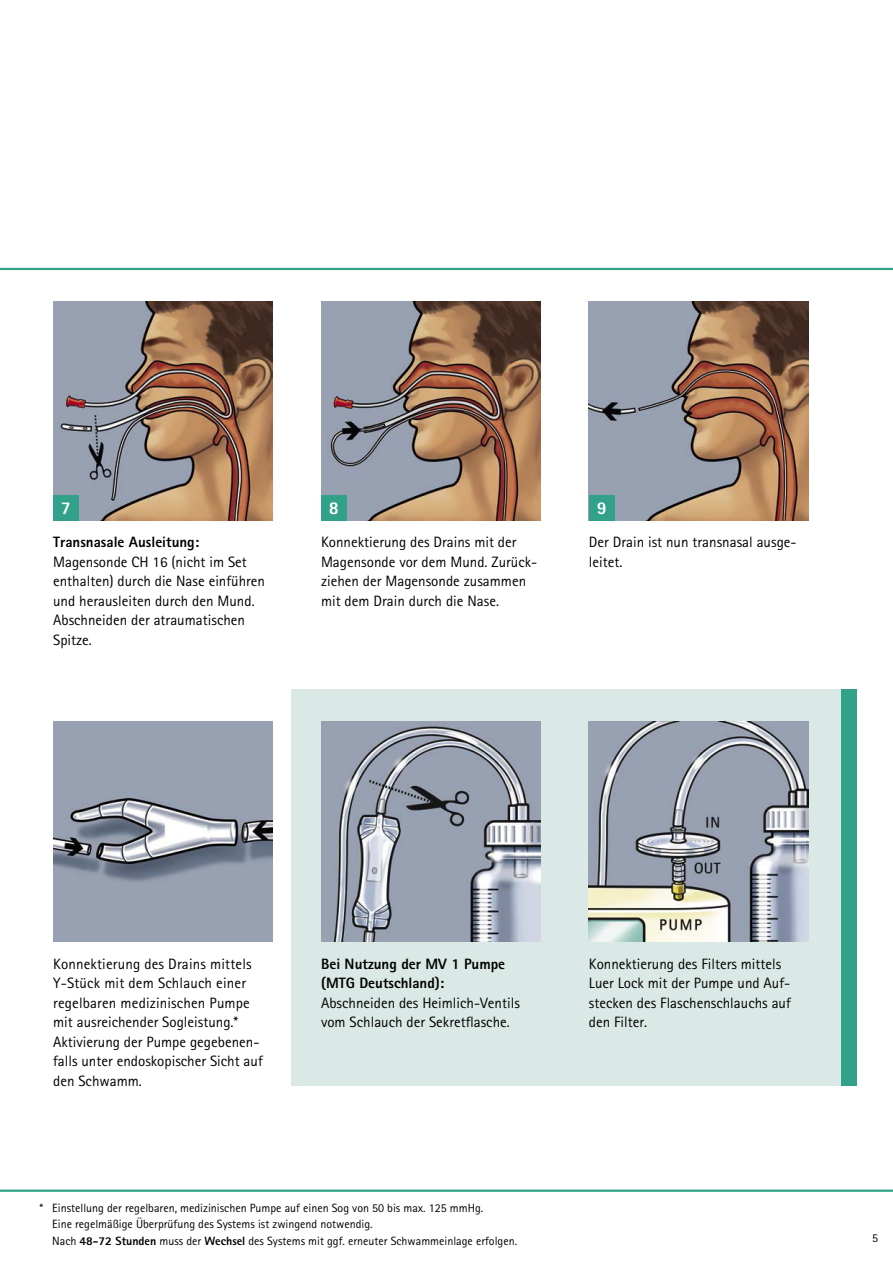
<style>
.page{position:relative;width:893px;height:1263px;background:#fff}
.page>*{position:absolute;margin:0;border:0;box-sizing:border-box;transform-origin:0 0}
.t1{font:800 18px "Rotis Sans Serif Pro";color:#fff}
.t2{font:15px/19.5px "Rotis Sans Serif Pro";color:#000}
.t3{font:800 15px/19.5px "Rotis Sans Serif Pro";color:#000}
.t4{font:12px/16.5px "Rotis Sans Serif Pro";color:#000}
.s1{font-weight:800}
</style>
<div class="page">
<img style="left:53px;top:301px;width:219px;height:220px">
<img style="left:589px;top:301px;width:219px;height:220px">
<img style="left:321px;top:301px;width:219px;height:220px">
<div style="left:53px;top:495px;width:26px;height:26px;background:#32a189"></div>
<div style="left:321px;top:495px;width:26px;height:26px;background:#32a189"></div>
<div style="left:589px;top:495px;width:25px;height:26px;background:#32a189"></div>
<hr style="left:0;top:268px;width:893px;height:2px;background:#32a189">
<hr style="left:0;top:1189px;width:893px;height:3px;background:#32a189">
<div style="left:291px;top:690px;width:558px;height:396px;background:#dae9e5"></div>
<img style="left:53px;top:722px;width:219px;height:219px">
<img style="left:589px;top:722px;width:219px;height:219px">
<img style="left:321px;top:722px;width:219px;height:219px">
<div style="left:841px;top:690px;width:16px;height:396px;background:#32a189"></div>
<p class="t1" style="left:61px;top:497px;width:12px">7</p>
<p class="t1" style="left:329px;top:497px;width:12px">8</p>
<p class="t1" style="left:597px;top:497px;width:12px">9</p>
<p class="t2" style="left:321px;top:533px;width:218px">Konnektierung des Drains mit der<br>Magensonde vor dem Mund. Zurück&shy;ziehen der Magensonde zusammen mit dem Drain durch die Nase.</p>
<p class="t2" style="left:589px;top:533px;width:209px">Der Drain ist nun transnasal ausge&shy;leitet.</p>
<p class="t3" style="left:53px;top:532px;width:148px">Transnasale Ausleitung:</p>
<p class="t2" style="left:53px;top:552px;width:213px">Magensonde CH 16 (nicht im Set enthalten) durch die Nase einführen und herausleiten durch den Mund.<br>Abschneiden der atraumatischen<br>Spitze.</p>
<p class="t2" style="left:53px;top:954px;width:211px">Konnektierung des Drains mittels<br>Y-Stück mit dem Schlauch einer regelbaren medizinischen Pumpe mit ausreichender Sogleistung.*<br>Aktivierung der Pumpe gegebenen&shy;falls unter endoskopischer Sicht auf den Schwamm.</p>
<p class="t3" style="left:321px;top:954px;width:186px">Bei Nutzung der MV 1 Pumpe (MTG Deutschland):</p>
<p class="t2" style="left:321px;top:993px;width:200px">Abschneiden des Heimlich-Ventils vom Schlauch der Sekretflasche.</p>
<p class="t4" style="left:52px;top:1199px;width:466px;text-indent:-13px">* Einstellung der regelbaren, medizinischen Pumpe auf einen Sog von 50 bis max. 125 mmHg.<br>Eine regelmäßige Überprüfung des Systems ist zwingend notwendig.<br>Nach <span class="s1">48-72 Stunden</span> muss der <span class="s1">Wechsel</span> des Systems mit ggf. erneuter Schwammeinlage erfolgen.</p>
<p class="t2" style="left:589px;top:954px;width:203px">Konnektierung des Filters mittels<br>Luer Lock mit der Pumpe und Auf&shy;stecken des Flaschenschlauchs auf den Filter.</p>
<p class="t4" style="left:872px;top:1229px;width:7px">5</p>
</div>
